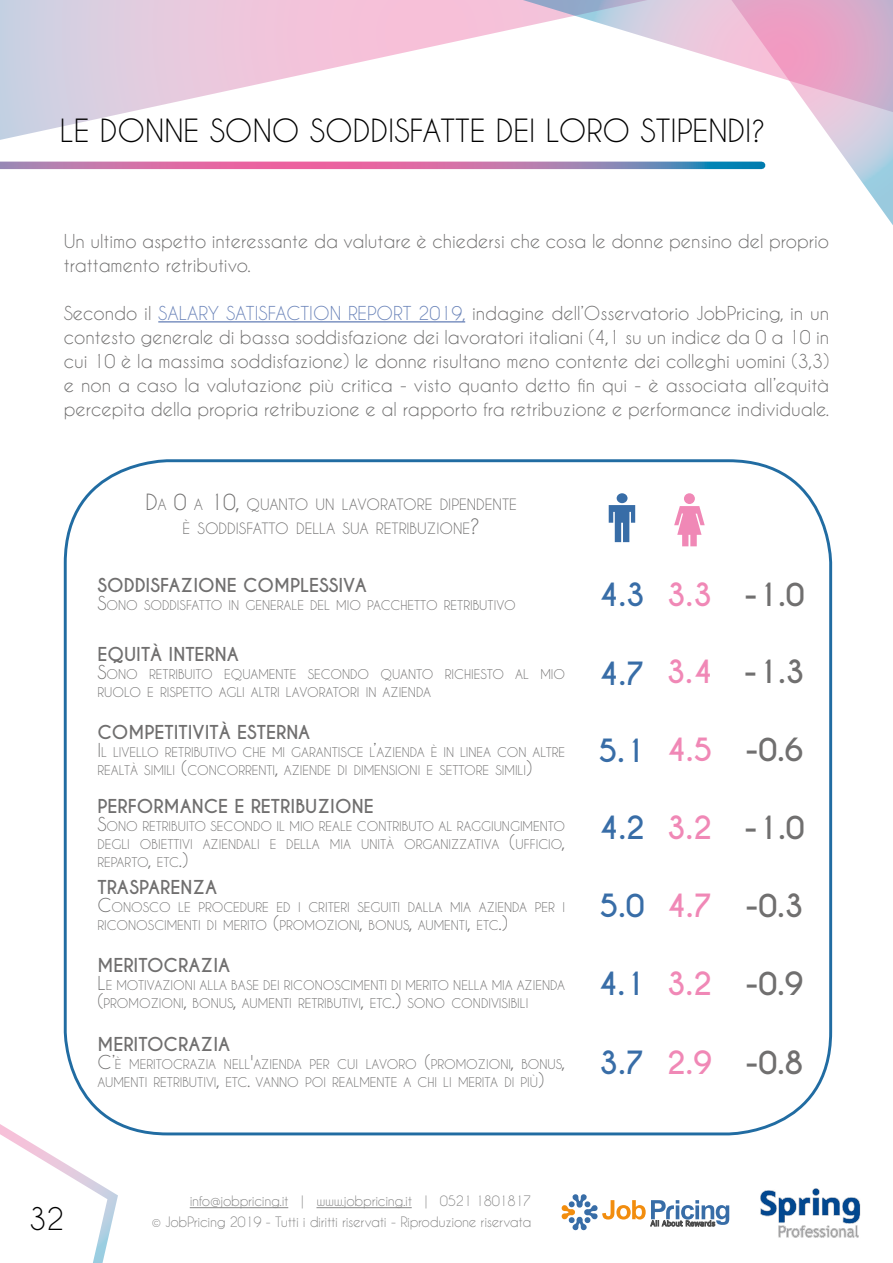
<style>
.page{position:relative;width:893px;height:1263px;background:#fff}
.page>*{position:absolute;margin:0;border:0;box-sizing:border-box;transform-origin:0 0}
.t1{font:30px "Caviar Dreams";color:#000}
.t2{font:700 30px "Caviar Dreams";color:#706f6f}
.t3{font:700 30px "Caviar Dreams";color:#386da7}
.t4{font:700 30px "Caviar Dreams";color:#f088b6}
.t5{font:29.25px "Caviar Dreams";color:#000}
.t6{font:18px/24px "Caviar Dreams";color:#706f6f}
.t7{font:700 18px "Caviar Dreams";color:#706f6f}
.t8{font:14.7px/24px "Caviar Dreams";color:#706f6f;text-align:center}
.t9{font:13.5px/21px "Caviar Dreams";letter-spacing:-.025em;color:#878787;text-align:right}
.t10{font:12.6px/18px "Caviar Dreams";color:#706f6f}
.s1{color:#6b84b9}
.s2{font-size:21px}
.s3{font-size:18px}
.s4{color:#386da7}
.s5{color:#f088b6}
</style>
<div class="page">
<svg style="left:0;top:1024px;width:118px;height:239px"></svg>
<svg style="left:0;top:0;width:515px;height:140px"></svg>
<svg style="left:678px;top:162px;width:215px;height:63px"></svg>
<svg style="left:515px;top:0;width:378px;height:162px"></svg>
<svg style="left:561px;top:1194px;width:168px;height:36px"></svg>
<hr style="left:190px;top:1207px;width:98px;height:1px;background:#878787">
<hr style="left:316px;top:1207px;width:96px;height:1px;background:#878787">
<img style="left:760px;top:1188px;width:101px;height:50px">
<svg style="left:0;top:162px;width:762px;height:7px"></svg>
<hr style="left:158px;top:321px;width:307px;height:1px;background:#6b84b9">
<div style="left:617px;top:493px;width:10px;height:10px;background:#386da7;border-radius:50%"></div>
<svg style="left:609px;top:505px;width:26px;height:37px"></svg>
<div style="left:684px;top:493px;width:11px;height:11px;background:#f088b6;border-radius:50%"></div>
<svg style="left:674px;top:506px;width:31px;height:40px"></svg>
<h1 class="t1" style="left:60px;top:112px;width:707px">LE DONNE SONO SODDISFATTE DEI LORO STIPENDI?</h1>
<h3 class="t6" style="left:64px;top:229px;width:767px">Un ultimo aspetto interessante da valutare è chiedersi che cosa le donne pensino del proprio trattamento retributivo.</h3>
<p class="t6" style="left:64px;top:301px;width:767px;text-align:justify">Secondo il <span class="s1">SALARY SATISFACTION REPORT 2019,</span> indagine dell’Osservatorio JobPricing, in un contesto generale di bassa soddisfazione dei lavoratori italiani (4,1 su un indice da 0 a 10 in cui 10 è la massima soddisfazione) le donne risultano meno contente dei colleghi uomini (3,3) e non a caso la valutazione più critica - visto quanto detto fin qui - è associata all’equità percepita della propria retribuzione e al rapporto fra retribuzione e performance individuale.</p>
<p class="t8" style="left:146px;top:492px;width:373px"><span class="s2">D</span>A <span class="s2">0</span> A <span class="s2">10,</span> QUANTO UN LAVORATORE DIPENDENTE<br>È SODDISFATTO DELLA SUA RETRIBUZIONE<span class="s2">?</span></p>
<h3 class="t7" style="left:97px;top:574px;width:271px">SODDISFAZIONE COMPLESSIVA</h3>
<p class="t10" style="left:97px;top:596px;width:420px"><span class="s3">S</span>ONO SODDISFATTO IN GENERALE DEL MIO PACCHETTO RETRIBUTIVO</p>
<h3 class="t7" style="left:97px;top:643px;width:143px">EQUITÀ INTERNA</h3>
<p class="t10" style="left:97px;top:665px;width:469px"><span class="s3">S</span>ONO RETRIBUITO EQUAMENTE SECONDO QUANTO RICHIESTO AL MIO<br>RUOLO E RISPETTO AGLI ALTRI LAVORATORI IN AZIENDA</p>
<h3 class="t7" style="left:97px;top:721px;width:214px">COMPETITIVITÀ ESTERNA</h3>
<p class="t10" style="left:97px;top:743px;width:469px"><span class="s3">I</span> L LIVELLO RETRIBUTIVO CHE MI GARANTISCE L<span class="s3">’</span>AZIENDA È IN LINEA CON ALTRE<br>REALTÀ SIMILI <span class="s3">(</span>CONCORRENTI<span class="s3">,</span> AZIENDE DI DIMENSIONI E SETTORE SIMILI<span class="s3">)</span></p>
<h3 class="t7" style="left:97px;top:795px;width:278px">PERFORMANCE E RETRIBUZIONE</h3>
<p class="t10" style="left:97px;top:817px;width:469px;text-align:justify"><span class="s3">S</span>ONO RETRIBUITO SECONDO IL MIO REALE CONTRIBUTO AL RAGGIUNGIMENTO DEGLI OBIETTIVI AZIENDALI E DELLA MIA UNITÀ ORGANIZZATIVA <span class="s3">(</span>UFFICIO<span class="s3">, </span>REPARTO<span class="s3">,</span> ETC<span class="s3">.)</span></p>
<h3 class="t7" style="left:97px;top:877px;width:122px">TRASPARENZA</h3>
<p class="t10" style="left:97px;top:898px;width:469px"><span class="s3">C</span>ONOSCO LE PROCEDURE ED I CRITERI SEGUITI DALLA MIA AZIENDA PER I<br>RICONOSCIMENTI DI MERITO <span class="s3">(</span>PROMOZIONI<span class="s3">,</span> BONUS<span class="s3">,</span> AUMENTI<span class="s3">,</span> ETC<span class="s3">.)</span></p>
<h3 class="t7" style="left:97px;top:954px;width:134px">MERITOCRAZIA</h3>
<p class="t10" style="left:97px;top:976px;width:469px"><span class="s3">L</span>E MOTIVAZIONI ALLA BASE DEI RICONOSCIMENTI DI MERITO NELLA MIA AZIENDA <span class="s3">(</span>PROMOZIONI<span class="s3">,</span> BONUS<span class="s3">,</span> AUMENTI RETRIBUTIVI<span class="s3">,</span> ETC<span class="s3">.)</span> SONO CONDIVISIBILI</p>
<h1 class="t3" style="left:599px;top:576px;width:48px">4.3</h1>
<h1 class="t4" style="left:667px;top:576px;width:47px">3.3</h1>
<h1 class="t2" style="left:744px;top:576px;width:62px">-1.0</h1>
<h1 class="t3" style="left:599px;top:655px;width:48px">4.7</h1>
<h1 class="t4" style="left:666px;top:654px;width:48px">3.4</h1>
<h1 class="t2" style="left:744px;top:654px;width:62px">-1.3</h1>
<h1 class="t3" style="left:598px;top:733px;width:49px">5.1</h1>
<h1 class="t4" style="left:666px;top:732px;width:48px">4.5</h1>
<h1 class="t2" style="left:745px;top:732px;width:60px">-0.6</h1>
<h1 class="t3" style="left:599px;top:810px;width:48px">4.2</h1>
<h1 class="t4" style="left:667px;top:810px;width:47px">3.2</h1>
<h1 class="t2" style="left:744px;top:810px;width:62px">-1.0</h1>
<h1 class="t3" style="left:599px;top:888px;width:47px">5.0</h1>
<h1 class="t4" style="left:666px;top:888px;width:48px">4.7</h1>
<h1 class="t2" style="left:745px;top:888px;width:60px">-0.3</h1>
<h1 class="t3" style="left:598px;top:965px;width:49px">4.1</h1>
<h1 class="t4" style="left:667px;top:965px;width:47px">3.2</h1>
<h1 class="t2" style="left:745px;top:965px;width:60px">-0.9</h1>
<h3 class="t7" style="left:97px;top:1033px;width:134px">MERITOCRAZIA</h3>
<p class="t10" style="left:97px;top:1055px;width:469px"><span class="s3">C’</span>È MERITOCRAZIA NELL<span class="s3">'</span>AZIENDA PER CUI LAVORO <span class="s3">(</span>PROMOZIONI<span class="s3">,</span> BONUS<span class="s3">,<br></span>AUMENTI RETRIBUTIVI<span class="s3">,</span> ETC<span class="s3">.</span> VANNO POI REALMENTE A CHI LI MERITA DI PIÙ<span class="s3">)</span></p>
<h1 class="t2" style="left:599px;top:1044px;width:206px"><span class="s4">3.7</span> <span class="s5">2.9</span> -0.8</h1>
<h2 class="t5" style="left:29px;top:1201px;width:37px">32</h2>
<p class="t9" style="left:152px;top:1190px;width:381px">info@jobpricing.it | www.jobpricing.it | 0521 1801817<br>© JobPricing 2019 - Tutti i diritti riservati - Riproduzione riservata</p>
</div>
